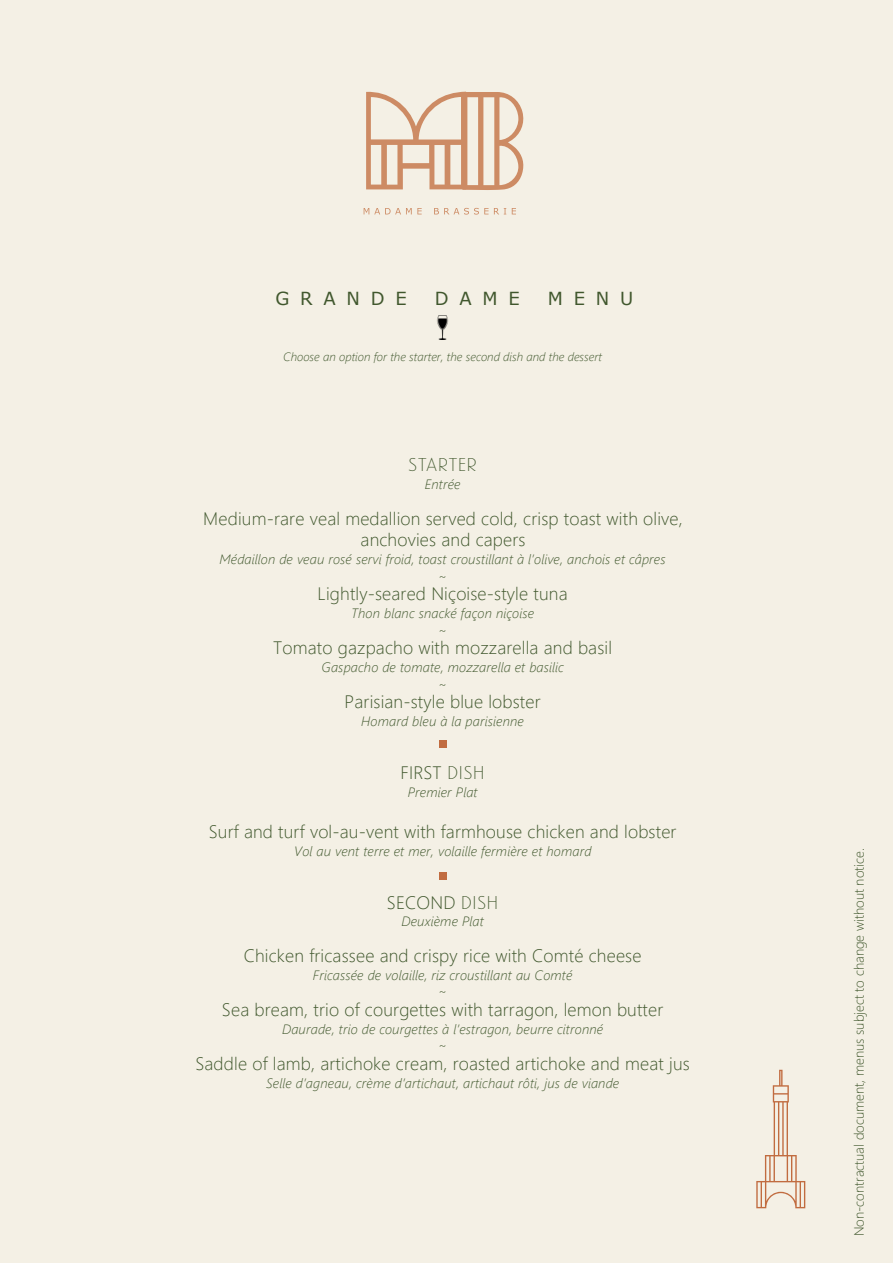
<style>
.page{position:relative;width:893px;height:1263px;background:#f4f0e5}
.page>*{position:absolute;margin:0;border:0;box-sizing:border-box;transform-origin:0 0}
.t1{font:300 18px/21.6px "Segoe UI";letter-spacing:.01em;color:#40572d;text-align:center}
.t2{font:18px "Verdana";letter-spacing:.6em;color:#40572d}
.t3{font:18px "Landmark";letter-spacing:.01em;color:#40572d}
.t4{font:italic 300 13.5px/16.2px "Segoe UI";letter-spacing:.015em;color:#40572d;text-align:center}
.t5{font:300 13.5px "Segoe UI";color:#40572d}
.t6{font:italic 300 12px "Segoe UI";color:#40572d}
.s1{font-family:"Landmark";font-weight:400}
</style>
<div class="page">
<svg style="left:364px;top:208px;width:58px;height:6px"></svg>
<svg style="left:434px;top:208px;width:72px;height:7px"></svg>
<svg style="left:512px;top:208px;width:4px;height:6px"></svg>
<svg style="left:366px;top:91px;width:158px;height:99px"></svg>
<div style="left:439px;top:740px;width:8px;height:8px;background:#c16c40"></div>
<img style="left:437px;top:315px;width:12px;height:24px">
<div style="left:439px;top:872px;width:8px;height:8px;background:#c16c40"></div>
<svg style="left:756px;top:1070px;width:49px;height:138px"></svg>
<h1 class="t2" style="left:275px;top:287px;width:133px">GRANDE</h1>
<h1 class="t2" style="left:435px;top:287px;width:87px">DAME</h1>
<h1 class="t2" style="left:548px;top:287px;width:87px">MENU</h1>
<p class="t6" style="left:283px;top:345px;width:320px">Choose an option for the starter, the second dish and the dessert</p>
<h1 class="t3" style="left:408px;top:453px;width:70px">STARTER</h1>
<p class="t4" style="left:425px;top:474px;width:37px">Entrée</p>
<h1 class="t1" style="left:203px;top:506px;width:481px">Medium-rare veal medallion served cold, crisp toast with olive, anchovies and capers</h1>
<p class="t4" style="left:219px;top:549px;width:448px">Médaillon de veau rosé servi froid, toast croustillant à l’olive, anchois et câpres ~</p>
<h1 class="t1" style="left:318px;top:581px;width:251px">Lightly-seared Niçoise-style tuna</h1>
<p class="t4" style="left:351px;top:603px;width:185px">Thon blanc snacké façon niçoise ~</p>
<h1 class="t1" style="left:273px;top:635px;width:340px">Tomato gazpacho with mozzarella and basil</h1>
<p class="t4" style="left:321px;top:657px;width:244px">Gaspacho de tomate, mozzarella et basilic ~</p>
<h1 class="t1" style="left:344px;top:689px;width:198px">Parisian-style blue lobster</h1>
<p class="t4" style="left:361px;top:711px;width:164px">Homard bleu à la parisienne</p>
<h1 class="t1" style="left:400px;top:760px;width:86px">FIRST <span class="s1">DISH</span></h1>
<p class="t4" style="left:408px;top:781px;width:71px">Premier Plat</p>
<h1 class="t1" style="left:209px;top:819px;width:469px">Surf and turf vol-au-vent with farmhouse chicken and lobster</h1>
<p class="t4" style="left:294px;top:841px;width:299px">Vol au vent terre et mer, volaille fermière et homard</p>
<h1 class="t1" style="left:387px;top:890px;width:113px">SECOND <span class="s1">DISH</span></h1>
<p class="t4" style="left:401px;top:911px;width:84px">Deuxième Plat</p>
<h1 class="t1" style="left:244px;top:943px;width:399px">Chicken fricassee and crispy rice with Comté cheese</h1>
<p class="t4" style="left:313px;top:965px;width:261px">Fricassée de volaille, riz croustillant au Comté ~</p>
<h1 class="t1" style="left:222px;top:997px;width:443px">Sea bream, trio of courgettes with tarragon, lemon butter</h1>
<p class="t4" style="left:282px;top:1019px;width:323px">Daurade, trio de courgettes à l’estragon, beurre citronné ~</p>
<h1 class="t1" style="left:195px;top:1051px;width:496px">Saddle of lamb, artichoke cream, roasted artichoke and meat jus</h1>
<p class="t4" style="left:266px;top:1073px;width:355px">Selle d’agneau, crème d’artichaut, artichaut rôti, jus de viande</p>
<p class="t5" style="left:846px;top:1236px;width:390px;rotate:-90deg">Non-contractual document, menus subject to change without notice.</p>
</div>
